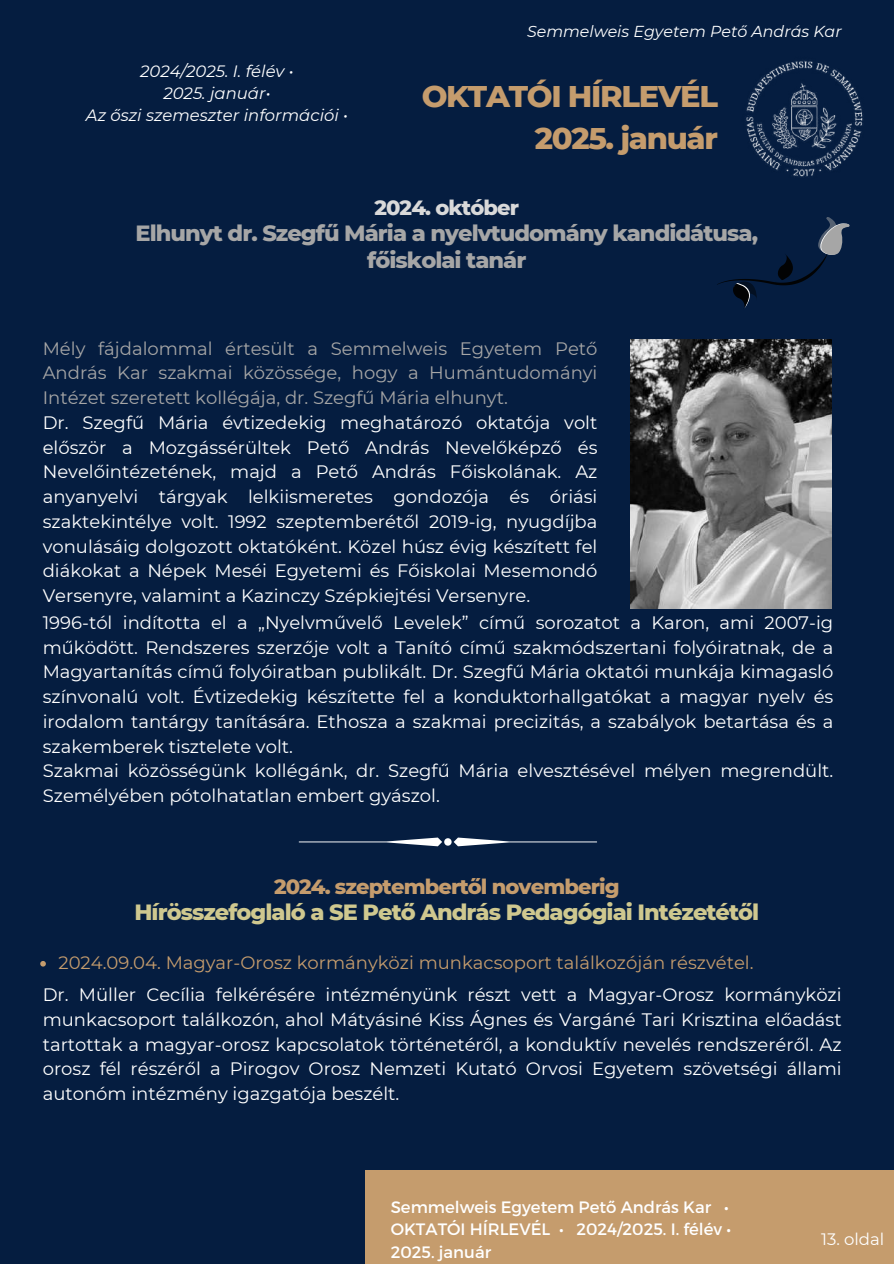
<style>
.page{position:relative;width:894px;height:1264px;background:#fff}
.page>*{position:absolute;margin:0;border:0;box-sizing:border-box;transform-origin:0 0}
.t1{font:800 30.45px/42.5px "Montserrat";letter-spacing:-.045em;color:#c59c6d;text-align:right}
.t2{font:800 22.5px/27px "Montserrat";letter-spacing:-.045em;color:#a6a6a6;text-align:center}
.t3{font:800 22.5px "Montserrat";letter-spacing:-.045em;color:#cfc88f}
.t4{font:800 21px "Montserrat";letter-spacing:-.045em;color:#c59c6d}
.t5{font:800 21px "Montserrat";letter-spacing:-.045em;color:#d9d9d9}
.t6{font:18px/24.8px "Montserrat";color:#fff;text-align:justify}
.t7{font:18px/24.8px "Montserrat";color:#a6a6a6;text-align:justify}
.t8{font:18px "Montserrat";color:#c59c6d}
.t9{font:16.5px/22.5px "Montserrat";color:#fff}
.t10{font:italic 16.5px/22.4px "Montserrat";color:#fff;text-align:center}
.t11{font:italic 15.9px "Montserrat";color:#fff}
</style>
<div class="page">
<div style="left:0;top:0;width:893px;height:1263px;background:#051d40"></div>
<div style="left:365px;top:1170px;width:528px;height:93px;background:#c59c6d"></div>
<img style="left:746px;top:60px;width:117px;height:117px">
<img style="left:630px;top:339px;width:201px;height:269px">
<svg style="left:717px;top:217px;width:133px;height:91px"></svg>
<svg style="left:299px;top:837px;width:298px;height:9px"></svg>
<svg style="left:40px;top:961px;width:6px;height:5px"></svg>
<p class="t10" style="left:86px;top:59px;width:263px">2024/2025. I. félév •<br>2025. január•<br>Az őszi szemeszter információi •</p>
<p class="t11" style="left:527px;top:21px;width:316px">Semmelweis Egyetem Pető András Kar</p>
<h1 class="t1" style="left:421px;top:75px;width:297px">OKTATÓI HÍRLEVÉL<br>2025. január</h1>
<p class="t5" style="left:374px;top:195px;width:146px">2024. október</p>
<p class="t2" style="left:136px;top:219px;width:623px">Elhunyt dr. Szegfű Mária a nyelvtudomány kandidátusa, főiskolai tanár</p>
<p class="t7" style="left:43px;top:336px;width:556px">Mély fájdalommal értesült a Semmelweis Egyetem Pető András Kar szakmai közössége, hogy a Humántudományi Intézet szeretett kollégája, dr. Szegfű Mária elhunyt.</p>
<p class="t6" style="left:43px;top:410px;width:556px">Dr. Szegfű Mária évtizedekig meghatározó oktatója volt először a Mozgássérültek Pető András Nevelőképző és Nevelőintézetének, majd a Pető András Főiskolának. Az anyanyelvi tárgyak lelkiismeretes gondozója és óriási szaktekintélye volt. 1992 szeptemberétől 2019-ig, nyugdíjba vonulásáig dolgozott oktatóként. Közel húsz évig készített fel diákokat a Népek Meséi Egyetemi és Főiskolai Mesemondó Versenyre, valamint a Kazinczy Szépkiejtési Versenyre.</p>
<p class="t6" style="left:43px;top:610px;width:791px;text-align:left">1996-tól indította el a „Nyelvművelő Levelek” című sorozatot a Karon, ami 2007-ig működött. Rendszeres szerzője volt a Tanító című szakmódszertani folyóiratnak, de a Magyartanítás című folyóiratban publikált. Dr. Szegfű Mária oktatói munkája kimagasló színvonalú volt. Évtizedekig készítette fel a konduktorhallgatókat a magyar nyelv és irodalom tantárgy tanítására. Ethosza a szakmai precizitás, a szabályok betartása és a szakemberek tisztelete volt.<br>Szakmai közösségünk kollégánk, dr. Szegfű Mária elvesztésével mélyen megrendült.<br>Személyében pótolhatatlan embert gyászol.</p>
<p class="t4" style="left:274px;top:874px;width:347px">2024. szeptembertől novemberig</p>
<p class="t3" style="left:134px;top:898px;width:626px">Hírösszefoglaló a SE Pető András Pedagógiai Intézetétől</p>
<p class="t8" style="left:58px;top:951px;width:696px">2024.09.04. Magyar-Orosz kormányközi munkacsoport találkozóján részvétel.</p>
<p class="t6" style="left:43px;top:982px;width:800px">Dr. Müller Cecília felkérésére intézményünk részt vett a Magyar-Orosz kormányközi munkacsoport találkozón, ahol Mátyásiné Kiss Ágnes és Vargáné Tari Krisztina előadást tartottak a magyar-orosz kapcsolatok történetéről, a konduktív nevelés rendszeréről. Az orosz fél részéről a Pirogov Orosz Nemzeti Kutató Orvosi Egyetem szövetségi állami autonóm intézmény igazgatója beszélt.</p>
<p class="t9" style="left:390px;top:1194px;width:342px">Semmelweis Egyetem Pető András Kar •<br>OKTATÓI HÍRLEVÉL • 2024/2025. I. félév •<br>2025. január</p>
<p class="t9" style="left:820px;top:1227px;width:65px">13. oldal</p>
</div>
